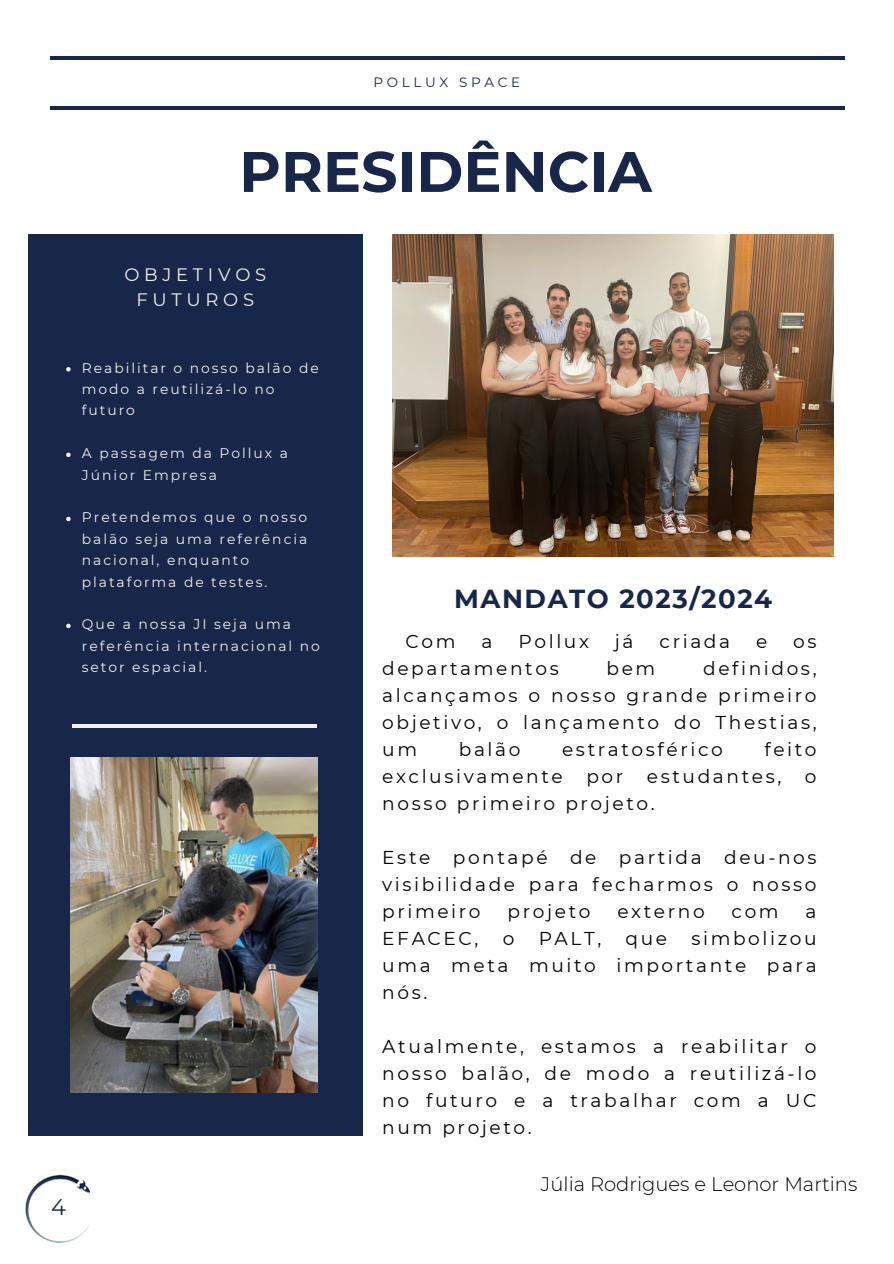
<style>
.page{position:relative;width:894px;height:1264px;background:#fff}
.page>*{position:absolute;margin:0;border:0;box-sizing:border-box;transform-origin:0 0}
.t1{font:700 57px "Montserrat";color:#182649}
.t2{font:700 26.1px "Montserrat";letter-spacing:.06em;color:#182649}
.t3{font:22.5px "Montserrat";color:#182649}
.t4{font:300 19.5px "Montserrat";color:#000}
.t5{font:18.6px/27px "Montserrat";letter-spacing:.14em;color:#000;text-align:justify}
.t6{font:18px/24.8px "Montserrat";letter-spacing:.26em;color:#efefef;text-align:center}
.t7{font:13.95px/21.3px "Montserrat";letter-spacing:.14em;color:#efefef}
.t8{font:13.5px "Montserrat";letter-spacing:.27em;color:#182649}
</style>
<div class="page">
<hr style="left:50px;top:56px;width:794px;height:3px;background:#182649">
<hr style="left:50px;top:107px;width:794px;height:3px;background:#182649">
<div style="left:28px;top:235px;width:334px;height:901px;background:#182649"></div>
<hr style="left:73px;top:724px;width:244px;height:3px;background:#efefef">
<img style="left:71px;top:757px;width:246px;height:334px">
<svg style="left:66px;top:367px;width:5px;height:4px"></svg>
<svg style="left:66px;top:452px;width:5px;height:5px"></svg>
<svg style="left:66px;top:516px;width:5px;height:5px"></svg>
<svg style="left:66px;top:623px;width:5px;height:5px"></svg>
<img style="left:26px;top:1174px;width:64px;height:68px">
<img style="left:392px;top:235px;width:440px;height:321px">
<h1 class="t8" style="left:373px;top:74px;width:148px">POLLUX SPACE</h1>
<h5 class="t1" style="left:239px;top:137px;width:414px">PRESIDÊNCIA</h5>
<h3 class="t6" style="left:124px;top:262px;width:143px">OBJETIVOS<br>FUTUROS</h3>
<p class="t7" style="left:82px;top:357px;width:238px">Reabilitar o nosso balão de modo a reutilizá-lo no futuro</p>
<p class="t7" style="left:82px;top:442px;width:207px">A passagem da Pollux a<br>Júnior Empresa</p>
<p class="t7" style="left:82px;top:506px;width:227px">Pretendemos que o nosso balão seja uma referência nacional, enquanto plataforma de testes.</p>
<p class="t7" style="left:82px;top:613px;width:239px">Que a nossa JI seja uma referência internacional no setor espacial.</p>
<p class="t3" style="left:51px;top:1192px;width:16px">4</p>
<p class="t2" style="left:454px;top:582px;width:319px">MANDATO 2023/2024</p>
<p class="t5" style="left:405px;top:628px;width:51px">Com</p>
<p class="t5" style="left:481px;top:628px;width:12px">a</p>
<p class="t5" style="left:518px;top:628px;width:72px">Pollux</p>
<p class="t5" style="left:614px;top:628px;width:20px">já</p>
<p class="t5" style="left:659px;top:628px;width:72px">criada</p>
<p class="t5" style="left:755px;top:628px;width:13px">e</p>
<p class="t5" style="left:793px;top:628px;width:25px">os</p>
<p class="t5" style="left:382px;top:655px;width:178px">departamentos</p>
<p class="t5" style="left:606px;top:655px;width:50px">bem</p>
<p class="t5" style="left:382px;top:655px;width:436px;text-indent:321px">definidos, alcançamos o nosso grande primeiro objetivo, o lançamento do Thestias, um</p>
<p class="t5" style="left:458px;top:736px;width:63px">balão</p>
<p class="t5" style="left:562px;top:736px;width:162px">estratosférico</p>
<p class="t5" style="left:764px;top:736px;width:54px">feito</p>
<p class="t5" style="left:382px;top:763px;width:182px">exclusivamente</p>
<p class="t5" style="left:586px;top:763px;width:38px">por</p>
<p class="t5" style="left:646px;top:763px;width:136px">estudantes,</p>
<p class="t5" style="left:804px;top:763px;width:13px">o</p>
<p class="t5" style="left:382px;top:790px;width:274px">nosso primeiro projeto.</p>
<h2 class="t5" style="left:382px;top:844px;width:436px">Este pontapé de partida deu-nos visibilidade para fecharmos o nosso primeiro</h2>
<h2 class="t5" style="left:507px;top:898px;width:84px">projeto</h2>
<h2 class="t5" style="left:617px;top:898px;width:89px">externo</h2>
<h2 class="t5" style="left:731px;top:898px;width:49px">com</h2>
<h2 class="t5" style="left:805px;top:898px;width:12px">a</h2>
<h2 class="t5" style="left:382px;top:925px;width:436px;text-indent:309px">simbolizou uma meta muito importante para nós.</h2>
<h4 class="t5" style="left:382px;top:1033px;width:436px">Atualmente, estamos a reabilitar o nosso balão, de modo a reutilizá-lo no futuro e a trabalhar com a UC num projeto.</h4>
<h4 class="t4" style="left:540px;top:1172px;width:318px">Júlia Rodrigues e Leonor Martins</h4>
<h2 class="t5" style="left:382px;top:925px;width:98px">EFACEC,</h2>
<h2 class="t5" style="left:502px;top:925px;width:13px">o</h2>
<h2 class="t5" style="left:538px;top:925px;width:64px">PALT,</h2>
<h2 class="t5" style="left:625px;top:925px;width:43px">que</h2>
</div>
